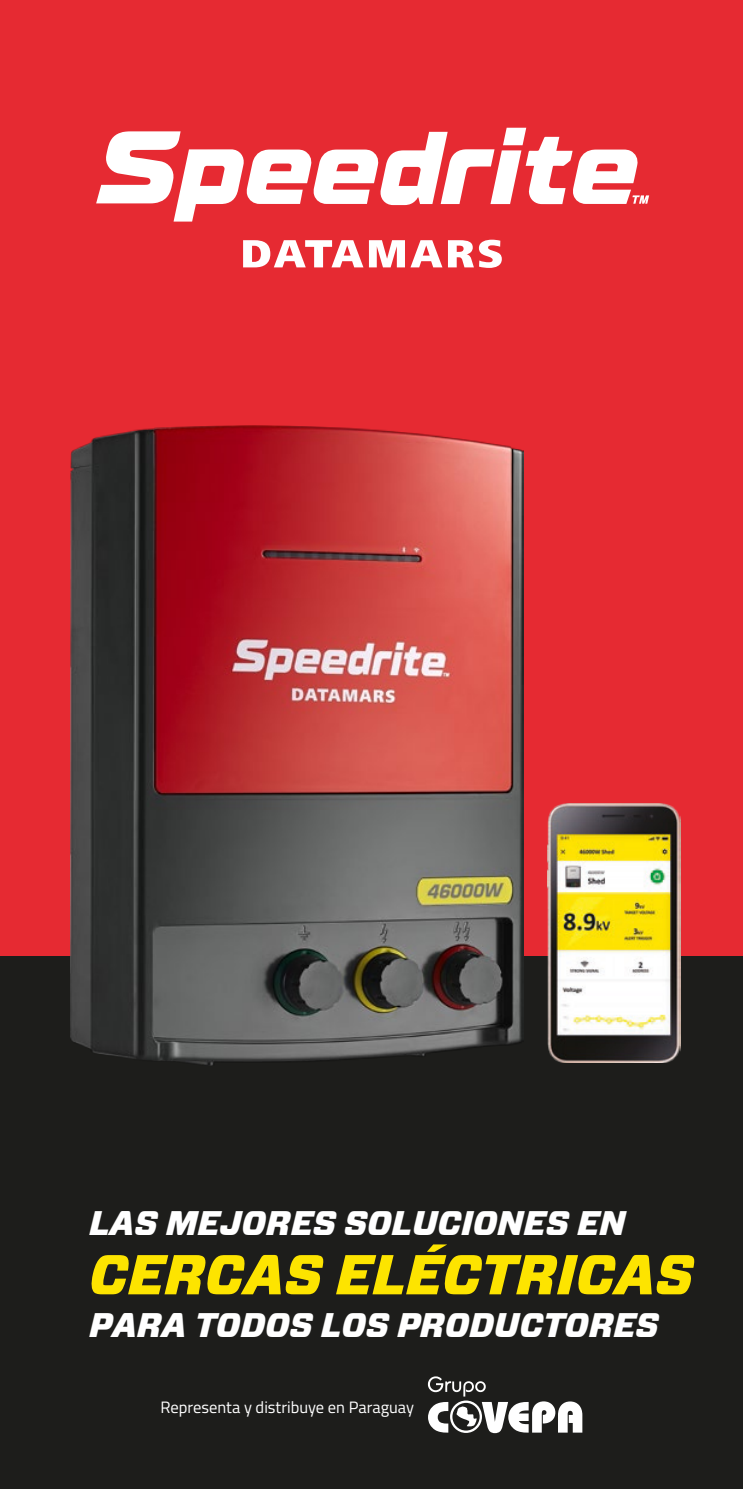
<style>
.page{position:relative;width:743px;height:1489px;background:#fff}
.page>*{position:absolute;margin:0;border:0;box-sizing:border-box;transform-origin:0 0}
.t1{font:italic 900 56px "Forza";color:#fde400}
.t2{font:italic 900 34px "Forza";color:#fff}
.t3{font:16.5px "Titillium";color:#fff}
</style>
<div class="page">
<div style="left:0;top:0;width:742px;height:1488px;background:#e62a32"></div>
<div style="left:0;top:956px;width:742px;height:532px;background:#1d1d1b"></div>
<svg style="left:243px;top:240px;width:120px;height:27px"></svg>
<svg style="left:369px;top:240px;width:132px;height:28px"></svg>
<svg style="left:96px;top:128px;width:552px;height:93px"></svg>
<img style="left:71px;top:426px;width:452px;height:639px">
<img style="left:547px;top:803px;width:133px;height:259px">
<svg style="left:427px;top:1376px;width:155px;height:56px"></svg>
<p class="t2" style="left:89px;top:1199px;width:537px">LAS MEJORES SOLUCIONES EN</p>
<h1 class="t1" style="left:89px;top:1235px;width:605px">CERCAS ELÉCTRICAS</h1>
<p class="t2" style="left:89px;top:1301px;width:570px">PARA TODOS LOS PRODUCTORES</p>
<p class="t3" style="left:160px;top:1394px;width:255px">Representa y distribuye en Paraguay</p>
</div>
